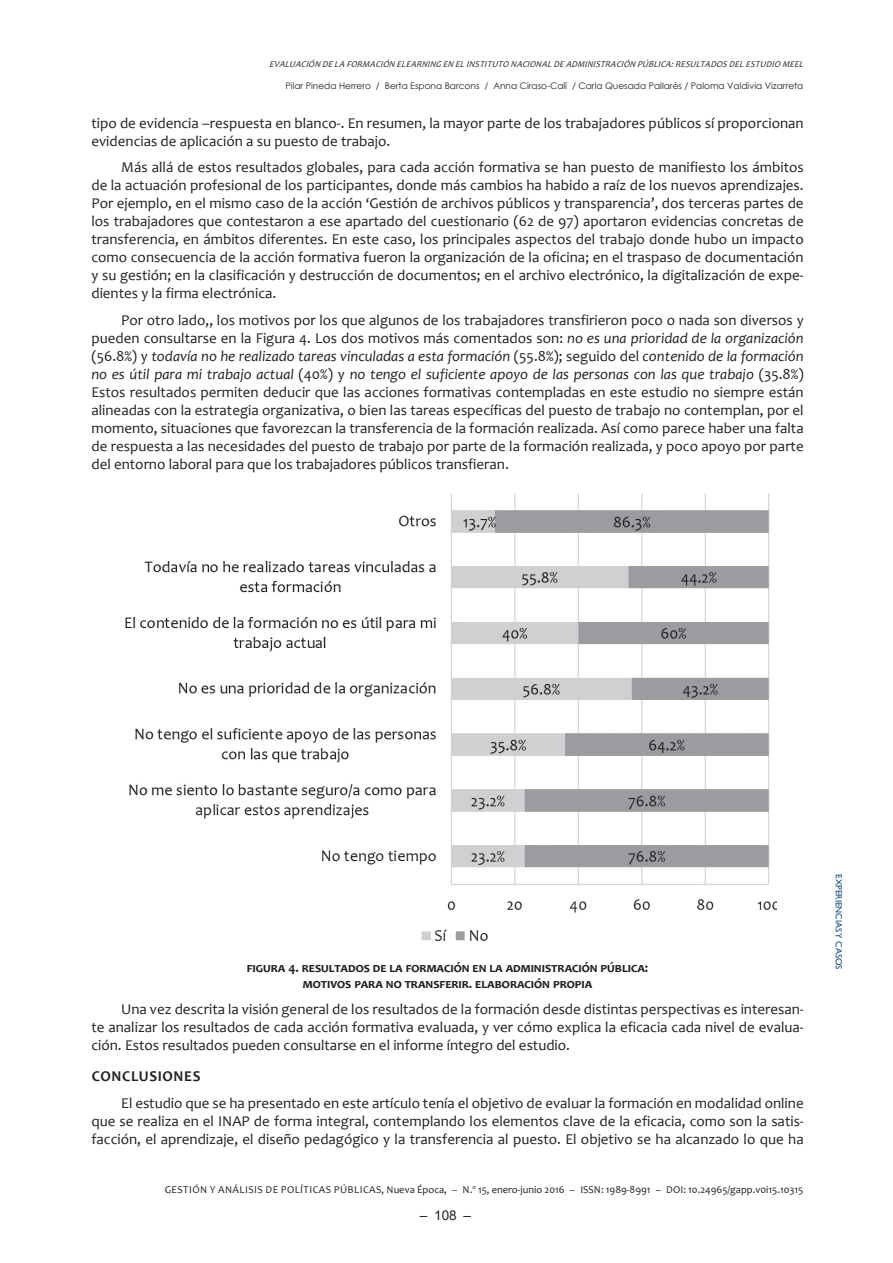
<style>
.page{position:relative;width:893px;height:1263px;background:#fff}
.page>*{position:absolute;margin:0;border:0;box-sizing:border-box;transform-origin:0 0}
.t1{font:15px/18px "Candara";color:#231f20;text-align:justify}
.t2{font:700 15px "Candara";letter-spacing:.04em;color:#231f20}
.t3{font:700 13.5px/16.2px "Candara";color:#231f20;text-align:center}
.t4{font:13.5px "Arial";color:#231f20}
.t5{font:10.5px "Candara";letter-spacing:.04em;color:#231f20}
.t6{font:10.5px "Candara";color:#231f20}
.t7{font:italic 9px "Candara";letter-spacing:.165em;color:#231f20}
.t8{font:9px "Century Gothic";color:#231f20}
.t9{font:9px "Gill Sans";color:#174c83}
.s1{font-style:italic}
</style>
<div class="page">
<img style="left:125px;top:493px;width:652px;height:448px">
<p class="t7" style="left:269px;top:59px;width:100px">Evaluación de la formaci</p>
<p class="t7" style="left:383px;top:59px;width:92px">ón eLearning en el Instit</p>
<p class="t7" style="left:492px;top:59px;width:51px">uto Nacional</p>
<p class="t7" style="left:554px;top:59px;width:24px">de Administ</p>
<p class="t7" style="left:605px;top:59px;width:54px">ración Pública</p>
<p class="t7" style="left:671px;top:59px;width:32px">:resultad</p>
<p class="t7" style="left:716px;top:59px;width:19px">os del</p>
<p class="t7" style="left:746px;top:59px;width:61px">estudio MEEL</p>
<p class="t8" style="left:286px;top:79px;width:519px">Pilar Pineda Herrero / Berta Espona Barcons / Anna Ciraso-Calí / Carla Quesada Pallarès / Paloma Valdivia Vizarreta</p>
<p class="t1" style="left:91px;top:114px;width:714px">tipo de evidencia –respuesta en blanco-. En resumen, la mayor parte de los trabajadores públicos sí proporcionan evidencias de aplicación a su puesto de trabajo.</p>
<p class="t1" style="left:91px;top:158px;width:714px;text-indent:30px">Más allá de estos resultados globales, para cada acción formativa se han puesto de manifiesto los ámbitos de la actuación profesional de los participantes, donde más cambios ha habido a raíz de los nuevos aprendizajes.<br>Por ejemplo, en el mismo caso de la acción ‘Gestión de archivos públicos y transparencia’, dos terceras partes de los trabajadores que contestaron a ese apartado del cuestionario (62 de 97) aportaron evidencias concretas de transferencia, en ámbitos diferentes. En este caso, los principales aspectos del trabajo donde hubo un impacto como consecuencia de la acción formativa fueron la organización de la oficina; en el traspaso de documentación y su gestión; en la clasificación y destrucción de documentos; en el archivo electrónico, la digitalización de expe&shy;dientes y la firma electrónica.</p>
<p class="t1" style="left:91px;top:311px;width:714px;text-indent:30px">Por otro lado,, los motivos por los que algunos de los trabajadores transfirieron poco o nada son diversos y pueden consultarse en la Figura 4. Los dos motivos más comentados son: <span class="s1">no es una prioridad de la organización </span>(56.8%) y <span class="s1">todavía no he realizado tareas vinculadas a esta formación</span> (55.8%); seguido del <span class="s1">contenido de la formación no es útil para mi trabajo actual</span> (40%) y <span class="s1">no tengo el suficiente apoyo de las personas con las que trabajo</span> (35.8%)<br>Estos resultados permiten deducir que las acciones formativas contempladas en este estudio no siempre están alineadas con la estrategia organizativa, o bien las tareas específicas del puesto de trabajo no contemplan, por el momento, situaciones que favorezcan la transferencia de la formación realizada. Así como parece haber una falta de respuesta a las necesidades del puesto de trabajo por parte de la formación realizada, y poco apoyo por parte del entorno laboral para que los trabajadores públicos transfieran.</p>
<p class="t3" style="left:247px;top:959px;width:403px">Figura 4. Resultados de la formación en la Administración Pública: motivos para no transferir. Elaboración propia</p>
<p class="t1" style="left:91px;top:1000px;width:714px;text-indent:30px">Una vez descrita la visión general de los resultados de la formación desde distintas perspectivas es interesan&shy;te analizar los resultados de cada acción formativa evaluada, y ver cómo explica la eficacia cada nivel de evalua&shy;ción. Estos resultados pueden consultarse en el informe íntegro del estudio.</p>
<p class="t2" style="left:92px;top:1067px;width:92px">Conclusiones</p>
<p class="t1" style="left:91px;top:1094px;width:714px;text-indent:30px">El estudio que se ha presentado en este artículo tenía el objetivo de evaluar la formación en modalidad online que se realiza en el INAP de forma integral, contemplando los elementos clave de la eficacia, como son la satis&shy;facción, el aprendizaje, el diseño pedagógico y la transferencia al puesto. El objetivo se ha alcanzado lo que ha</p>
<p class="t5" style="left:165px;top:1183px;width:417px">Gestión y Análisis de Políticas Públicas, Nueva Época, – N .<sup>o</sup> 15, enero-junio 2016 – ISSN</p>
<p class="t6" style="left:601px;top:1183px;width:67px">: 1989-8991 – DOI</p>
<p class="t6" style="left:683px;top:1183px;width:122px">: 10.24965/gapp.v0i15.10315</p>
<p class="t4" style="left:420px;top:1206px;width:53px">– 108 –</p>
<p class="t9" style="left:844px;top:874px;width:97px;rotate:90deg">EXPERIENCIAS Y CASOS</p>
</div>
